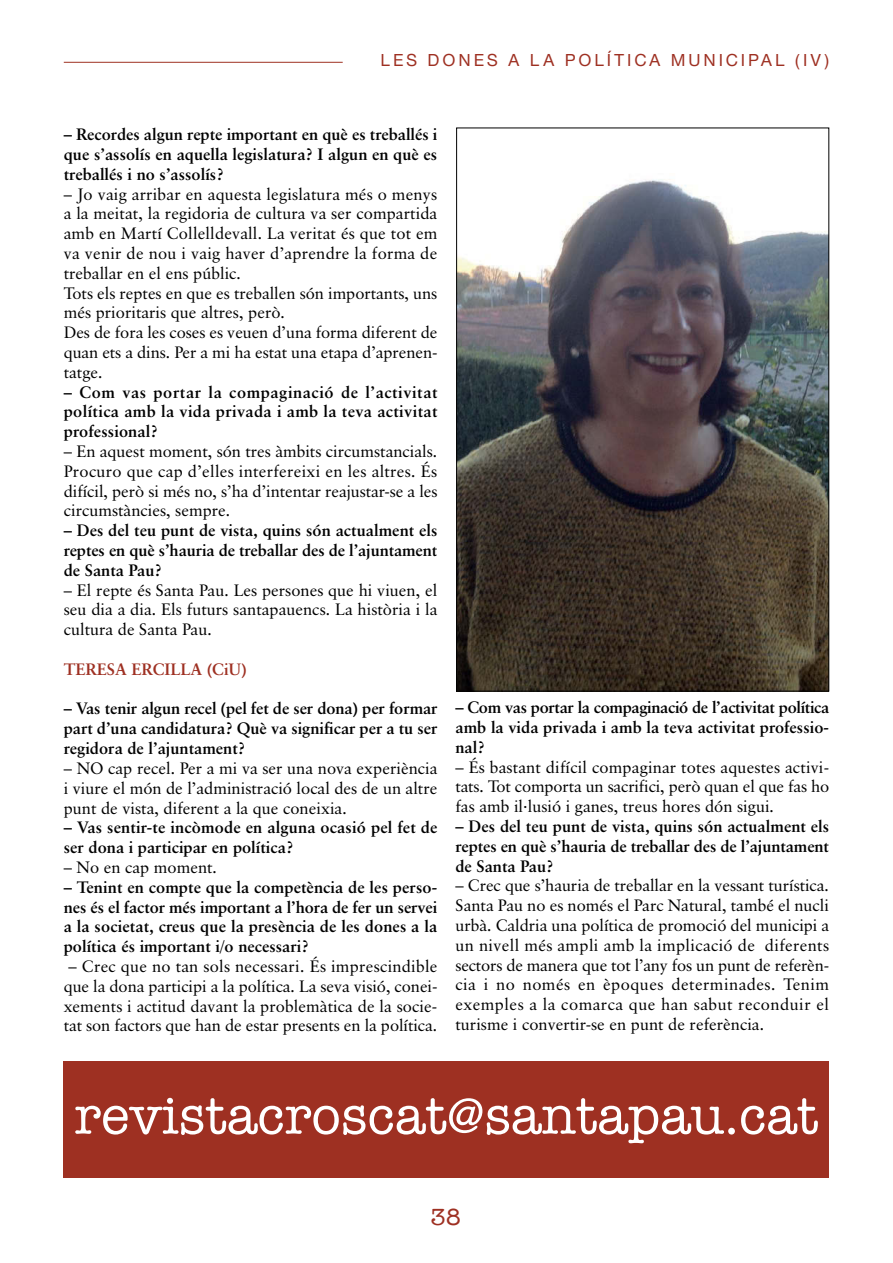
<style>
.page{position:relative;width:893px;height:1263px;background:#fff}
.page>*{position:absolute;margin:0;border:0;box-sizing:border-box;transform-origin:0 0}
.t1{font:54px "American Typewriter";color:#fff}
.t2{font:24px "American Typewriter";color:#9e3022}
.t3{font:500 18px "Nimbus Sans Novus T";letter-spacing:.16em;color:#9e3022}
.t4{font:16.5px/19.8px "Classical Garamond BT";color:#000;text-align:justify}
.t5{font:700 16.5px/19.8px "Classical Garamond BT";color:#000;text-align:justify}
.t6{font:700 16.5px "Classical Garamond BT";color:#9e3022}
</style>
<div class="page">
<hr style="left:64px;top:62px;width:279px;height:1px;background:#9e3022">
<img style="left:458px;top:179px;width:369px;height:510px">
<div style="left:64px;top:1062px;width:765px;height:116px;background:#9e3022"></div>
<p class="t3" style="left:381px;top:50px;width:450px">LES DONES A LA POLÍTICA MUNICIPAL (IV)</p>
<p class="t5" style="left:64px;top:126px;width:375px">– Recordes algun repte important en què es treballés i que s’assolís en aquella legislatura? I algun en què es treballés i no s’assolís?</p>
<p class="t4" style="left:64px;top:185px;width:375px;text-align:left">– Jo vaig arribar en aquesta legislatura més o menys a la meitat, la regidoria de cultura va ser compartida amb en Martí Collelldevall. La veritat és que tot em va venir de nou i vaig haver d’aprendre la forma de treballar en el ens públic.<br>Tots els reptes en que es treballen són importants, uns més prioritaris que altres, però.<br>Des de fora les coses es veuen d’una forma diferent de quan ets a dins. Per a mi ha estat una etapa d’aprenen&shy;tatge.</p>
<p class="t5" style="left:64px;top:383px;width:375px">– Com vas portar la compaginació de l’activitat política amb la vida privada i amb la teva activitat professional?</p>
<p class="t4" style="left:64px;top:443px;width:375px">– En aquest moment, són tres àmbits circumstancials.<br>Procuro que cap d’elles interfereixi en les altres. És difícil, però si més no, s’ha d’intentar reajustar-se a les circumstàncies, sempre.</p>
<p class="t5" style="left:64px;top:522px;width:375px">– Des del teu punt de vista, quins són actualment els reptes en què s’hauria de treballar des de l’ajuntament de Santa Pau?</p>
<p class="t4" style="left:64px;top:581px;width:375px">– El repte és Santa Pau. Les persones que hi viuen, el seu dia a dia. Els futurs santapauencs. La història i la cultura de Santa Pau.</p>
<p class="t6" style="left:64px;top:662px;width:185px">TERESA ERCILLA (CiU)</p>
<p class="t5" style="left:64px;top:700px;width:375px">– Vas tenir algun recel (pel fet de ser dona) per formar part d’una candidatura? Què va significar per a tu ser regidora de l’ajuntament?</p>
<p class="t4" style="left:64px;top:760px;width:375px">– NO cap recel. Per a mi va ser una nova experiència i viure el món de l’administració local des de un altre punt de vista, diferent a la que coneixia.</p>
<p class="t5" style="left:64px;top:819px;width:375px">– Vas sentir-te incòmode en alguna ocasió pel fet de ser dona i participar en política?</p>
<p class="t4" style="left:64px;top:859px;width:155px">– No en cap moment.</p>
<p class="t5" style="left:64px;top:878px;width:375px">– Tenint en compte que la competència de les perso&shy;nes és el factor més important a l’hora de fer un servei a la societat, creus que la presència de les dones a la política és important i/o necessari?</p>
<p class="t4" style="left:64px;top:958px;width:375px">– Crec que no tan sols necessari. És imprescindible que la dona participi a la política. La seva visió, conei&shy;xements i actitud davant la problemàtica de la socie&shy;tat son factors que han de estar presents en la política.</p>
<p class="t5" style="left:455px;top:699px;width:375px">– Com vas portar la compaginació de l’activitat política amb la vida privada i amb la teva activitat professio&shy;nal?</p>
<p class="t4" style="left:455px;top:758px;width:375px">– És bastant difícil compaginar totes aquestes activi&shy;tats. Tot comporta un sacrifici, però quan el que fas ho fas amb il·lusió i ganes, treus hores dón sigui.</p>
<p class="t5" style="left:455px;top:818px;width:375px">– Des del teu punt de vista, quins són actualment els reptes en què s’hauria de treballar des de l’ajuntament de Santa Pau?</p>
<p class="t4" style="left:455px;top:877px;width:375px">– Crec que s’hauria de treballar en la vessant turística.<br>Santa Pau no es només el Parc Natural, també el nucli urbà. Caldria una política de promoció del municipi a un nivell més ampli amb la implicació de diferents sectors de manera que tot l’any fos un punt de referèn&shy;cia i no només en èpoques determinades. Tenim exemples a la comarca que han sabut reconduir el turisme i convertir-se en punt de referència.</p>
<h1 class="t1" style="left:74px;top:1085px;width:746px">revistacroscat@santapau.cat</h1>
<h2 class="t2" style="left:431px;top:1203px;width:32px">38</h2>
</div>
